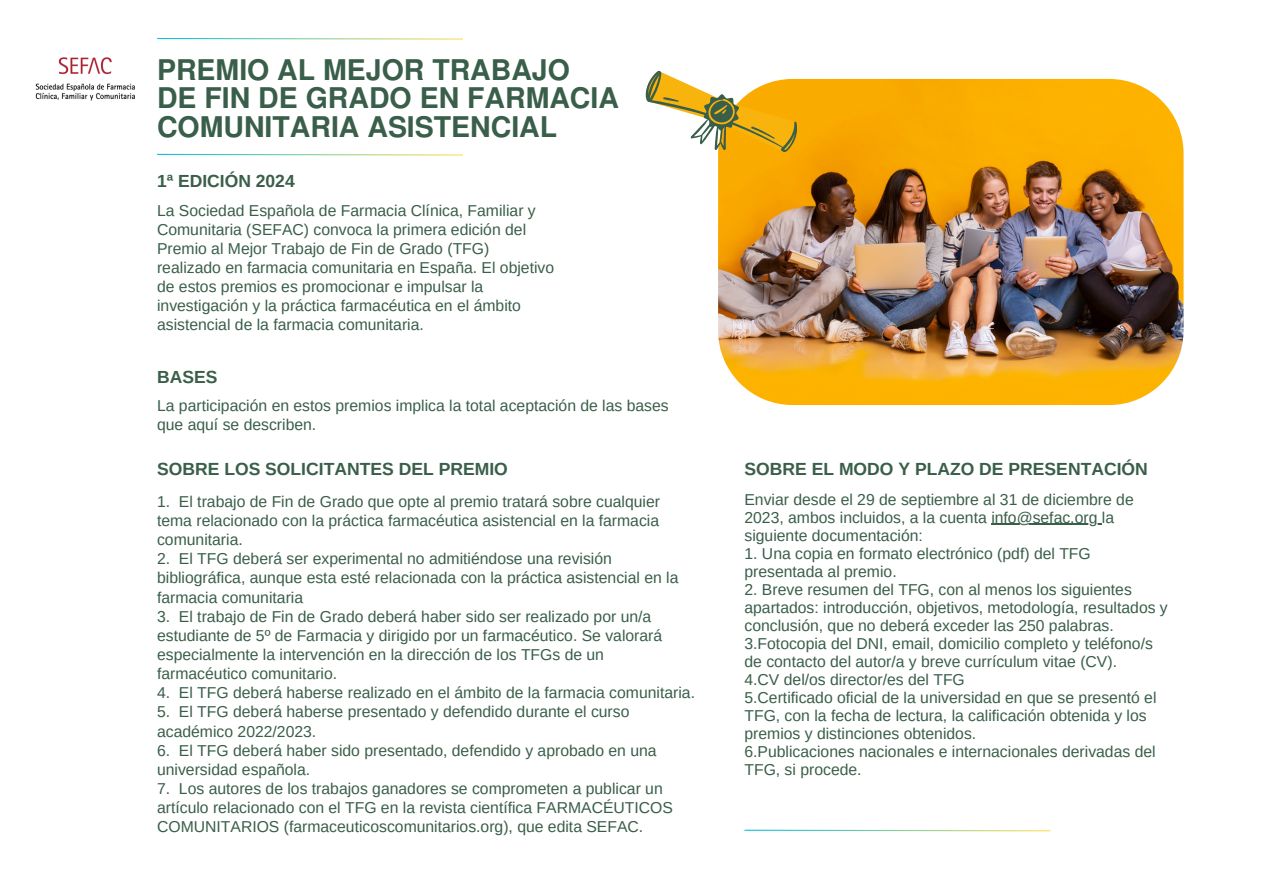
<style>
.page{position:relative;width:1263px;height:894px;background:#fff}
.page>*{position:absolute;margin:0;border:0;box-sizing:border-box;transform-origin:0 0}
.t1{font:700 28.5px/28px "Ouhod";color:#395e49}
.t2{font:700 17.55px "Arimo";color:#395e49}
.t3{font:15.75px/19px "Arimo";color:#395e49}
</style>
<div class="page">
<img style="left:718px;top:79px;width:465px;height:326px;border-radius:74px">
<svg style="left:157px;top:37px;width:306px;height:3px"></svg>
<svg style="left:157px;top:153px;width:306px;height:3px"></svg>
<svg style="left:744px;top:829px;width:307px;height:2px"></svg>
<svg style="left:645px;top:70px;width:157px;height:105px"></svg>
<img style="left:35px;top:58px;width:99px;height:42px">
<hr style="left:991px;top:523px;width:111px;height:1px;background:#395e49">
<p class="t1" style="left:157px;top:56px;width:414px">PREMIO AL MEJOR TRABAJO</p>
<p class="t1" style="left:157px;top:84px;width:463px">DE FIN DE GRADO EN FARMACIA<br>COMUNITARIA ASISTENCIAL</p>
<p class="t2" style="left:157px;top:171px;width:139px">1ª EDICIÓN 2024</p>
<p class="t3" style="left:157px;top:200px;width:399px">La Sociedad Española de Farmacia Clínica, Familiar y Comunitaria (SEFAC) convoca la primera edición del Premio al Mejor Trabajo de Fin de Grado (TFG) realizado en farmacia comunitaria en España. El objetivo de estos premios es promocionar e impulsar la investigación y la práctica farmacéutica en el ámbito asistencial de la farmacia comunitaria.</p>
<p class="t2" style="left:157px;top:366px;width:62px">BASES</p>
<p class="t3" style="left:157px;top:396px;width:513px">La participación en estos premios implica la total aceptación de las bases</p>
<p class="t3" style="left:157px;top:415px;width:161px">que aquí se describen.</p>
<p class="t2" style="left:157px;top:459px;width:352px">SOBRE LOS SOLICITANTES DEL PREMIO</p>
<p class="t2" style="left:744px;top:459px;width:405px">SOBRE EL MODO Y PLAZO DE PRESENTACIÓN</p>
<p class="t3" style="left:157px;top:491px;width:504px;text-align:justify">1. El trabajo de Fin de Grado que opte al premio tratará sobre cualquier tema relacionado con la práctica farmacéutica asistencial en la farmacia comunitaria.</p>
<p class="t3" style="left:157px;top:549px;width:523px">2. El TFG deberá ser experimental no admitiéndose una revisión bibliográfica, aunque esta esté relacionada con la práctica asistencial en la farmacia comunitaria</p>
<p class="t3" style="left:157px;top:606px;width:507px">3. El trabajo de Fin de Grado deberá haber sido ser realizado por un/a estudiante de 5º de Farmacia y dirigido por un farmacéutico. Se valorará especialmente la intervención en la dirección de los TFGs de un farmacéutico comunitario.</p>
<p class="t3" style="left:157px;top:683px;width:539px">4. El TFG deberá haberse realizado en el ámbito de la farmacia comunitaria.</p>
<p class="t3" style="left:157px;top:702px;width:474px">5. El TFG deberá haberse presentado y defendido durante el curso académico 2022/2023.</p>
<p class="t3" style="left:157px;top:740px;width:501px">6. El TFG deberá haber sido presentado, defendido y aprobado en una universidad española.</p>
<p class="t3" style="left:157px;top:778px;width:517px">7. Los autores de los trabajos ganadores se comprometen a publicar un artículo relacionado con el TFG en la revista científica FARMACÉUTICOS<br>COMUNITARIOS (farmaceuticoscomunitarios.org), que edita SEFAC.</p>
<p class="t3" style="left:744px;top:490px;width:391px;line-height:18px">Enviar desde el 29 de septiembre al 31 de diciembre de<br>2023, ambos incluidos, a la cuenta info@sefac.org la siguiente documentación:</p>
<p class="t3" style="left:744px;top:544px;width:348px;line-height:18px">1. Una copia en formato electrónico (pdf) del TFG presentada al premio.</p>
<p class="t3" style="left:744px;top:580px;width:425px;line-height:18px">2. Breve resumen del TFG, con al menos los siguientes apartados: introducción, objetivos, metodología, resultados y conclusión, que no deberá exceder las 250 palabras.</p>
<p class="t3" style="left:744px;top:634px;width:410px;line-height:18px">3.Fotocopia del DNI, email, domicilio completo y teléfono/s de contacto del autor/a y breve currículum vitae (CV).</p>
<p class="t3" style="left:744px;top:669px;width:222px">4.CV del/os director/es del TFG</p>
<p class="t3" style="left:744px;top:688px;width:413px;line-height:18px">5.Certificado oficial de la universidad en que se presentó el<br>TFG, con la fecha de lectura, la calificación obtenida y los premios y distinciones obtenidos.</p>
<p class="t3" style="left:744px;top:742px;width:413px;line-height:18px">6.Publicaciones nacionales e internacionales derivadas del<br>TFG, si procede.</p>
</div>
